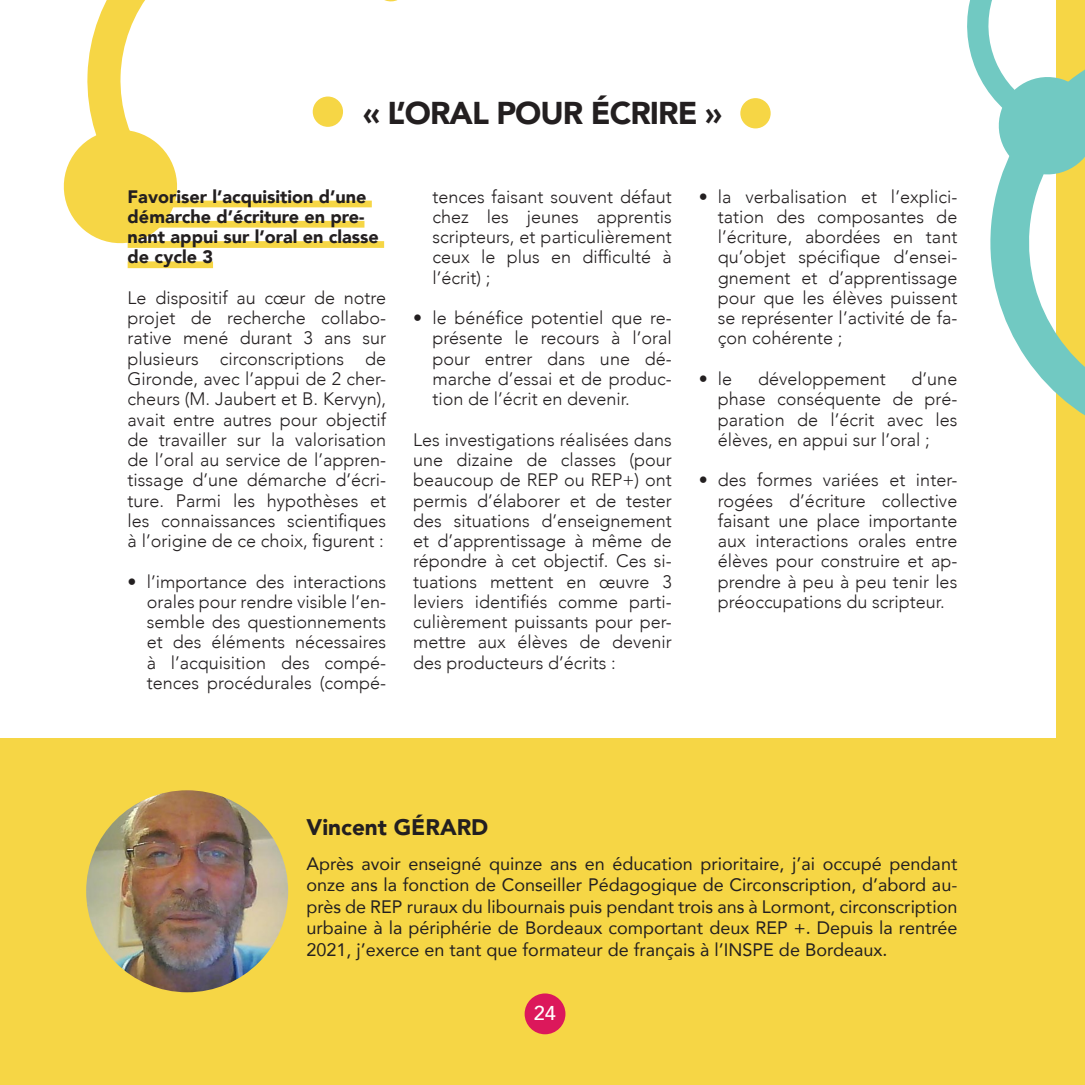
<style>
.page{position:relative;width:1085px;height:1085px;background:#fff}
.page>*{position:absolute;margin:0;border:0;box-sizing:border-box;transform-origin:0 0}
.t1{font:900 31.5px "Avenir";letter-spacing:-.03em;color:#231f20}
.t2{font:900 22.5px "Avenir";color:#231f20}
.t3{font:500 20.03px "Avenir";color:#fff}
.t4{font:300 18px/20.2px "Avenir";color:#231f20;text-align:justify}
.t5{font:18px/21.6px "Avenir";color:#231f20;text-align:justify}
.t6{font:900 18px/20.2px "Avenir";color:#231f20}
</style>
<div class="page">
<div style="left:0;top:0;width:1084px;height:1084px;background:#f6d645"></div>
<div style="left:0;top:0;width:1055px;height:737px;background:#fff"></div>
<svg style="left:87px;top:0;width:311px;height:127px"></svg>
<svg style="left:63px;top:123px;width:121px;height:125px"></svg>
<svg style="left:967px;top:0;width:117px;height:448px"></svg>
<div style="left:524px;top:993px;width:41px;height:41px;background:#dc185b;border-radius:50%"></div>
<div style="left:128px;top:200px;width:244px;height:7px;background:#f6d645"></div>
<div style="left:128px;top:221px;width:236px;height:6px;background:#f6d645"></div>
<div style="left:128px;top:241px;width:256px;height:7px;background:#f6d645"></div>
<div style="left:128px;top:261px;width:85px;height:7px;background:#f6d645"></div>
<div style="left:313px;top:96px;width:30px;height:31px;background:#f6d645;border-radius:50%"></div>
<div style="left:740px;top:98px;width:30px;height:30px;background:#f6d645;border-radius:50%"></div>
<img style="left:86px;top:790px;width:202px;height:202px;border-radius:101px">
<p class="t1" style="left:363px;top:86px;width:360px">« L’ORAL POUR ÉCRIRE »</p>
<p class="t6" style="left:128px;top:186px;width:252px">Favoriser l’acquisition d’une démarche d’écriture en pre&shy;nant appui sur l’oral en classe de cycle 3</p>
<p class="t4" style="left:128px;top:287px;width:260px">Le dispositif au cœur de notre projet de recherche collabo&shy;rative mené durant 3 ans sur plusieurs circonscriptions de Gironde, avec l’appui de 2 cher&shy;cheurs (M. Jaubert et B. Kervyn), avait entre autres pour objectif de travailler sur la valorisation de l’oral au service de l’appren&shy;tissage d’une démarche d’écri&shy;ture. Parmi les hypothèses et les connaissances scientifiques à l’origine de ce choix, figurent :</p>
<p class="t4" style="left:147px;top:571px;width:241px;text-indent:-19px">• l’importance des interactions orales pour rendre visible l’en&shy;semble des questionnements et des éléments nécessaires à l’acquisition des compé&shy;tences procédurales (compé-</p>
<p class="t4" style="left:432px;top:186px;width:241px">tences faisant souvent défaut chez les jeunes apprentis scripteurs, et particulièrement ceux le plus en difficulté à l’écrit) ;</p>
<p class="t4" style="left:432px;top:308px;width:241px;text-indent:-19px">• le bénéfice potentiel que re&shy;présente le recours à l’oral pour entrer dans une dé&shy;marche d’essai et de produc&shy;tion de l’écrit en devenir.</p>
<p class="t4" style="left:413px;top:429px;width:260px">Les investigations réalisées dans une dizaine de classes (pour beaucoup de REP ou REP+) ont permis d’élaborer et de tester des situations d’enseignement et d’apprentissage à même de répondre à cet objectif. Ces si&shy;tuations mettent en œuvre 3 leviers identifiés comme parti&shy;culièrement puissants pour per&shy;mettre aux élèves de devenir des producteurs d’écrits :</p>
<p class="t4" style="left:717px;top:186px;width:241px;text-indent:-19px">• la verbalisation et l’explici&shy;tation des composantes de l’écriture, abordées en tant qu’objet spécifique d’ensei&shy;gnement et d’apprentissage pour que les élèves puissent se représenter l’activité de fa&shy;çon cohérente ;</p>
<p class="t4" style="left:698px;top:368px;width:35px">• le</p>
<p class="t4" style="left:758px;top:368px;width:129px">développement</p>
<p class="t4" style="left:717px;top:368px;width:241px;text-indent:194px">d’une phase conséquente de pré&shy;paration de l’écrit avec les élèves, en appui sur l’oral ;</p>
<p class="t4" style="left:717px;top:470px;width:241px;text-indent:-19px">• des formes variées et inter&shy;rogées d’écriture collective faisant une place importante aux interactions orales entre élèves pour construire et ap&shy;prendre à peu à peu tenir les préoccupations du scripteur.</p>
<p class="t2" style="left:306px;top:808px;width:183px">Vincent GÉRARD</p>
<p class="t5" style="left:306px;top:851px;width:652px">Après avoir enseigné quinze ans en éducation prioritaire, j’ai occupé pendant onze ans la fonction de Conseiller Pédagogique de Circonscription, d’abord au&shy;près de REP ruraux du libournais puis pendant trois ans à Lormont, circonscription urbaine à la périphérie de Bordeaux comportant deux REP +. Depuis la rentrée 2021, j’exerce en tant que formateur de français à l’INSPE de Bordeaux.</p>
<p class="t3" style="left:533px;top:995px;width:24px">24</p>
</div>
